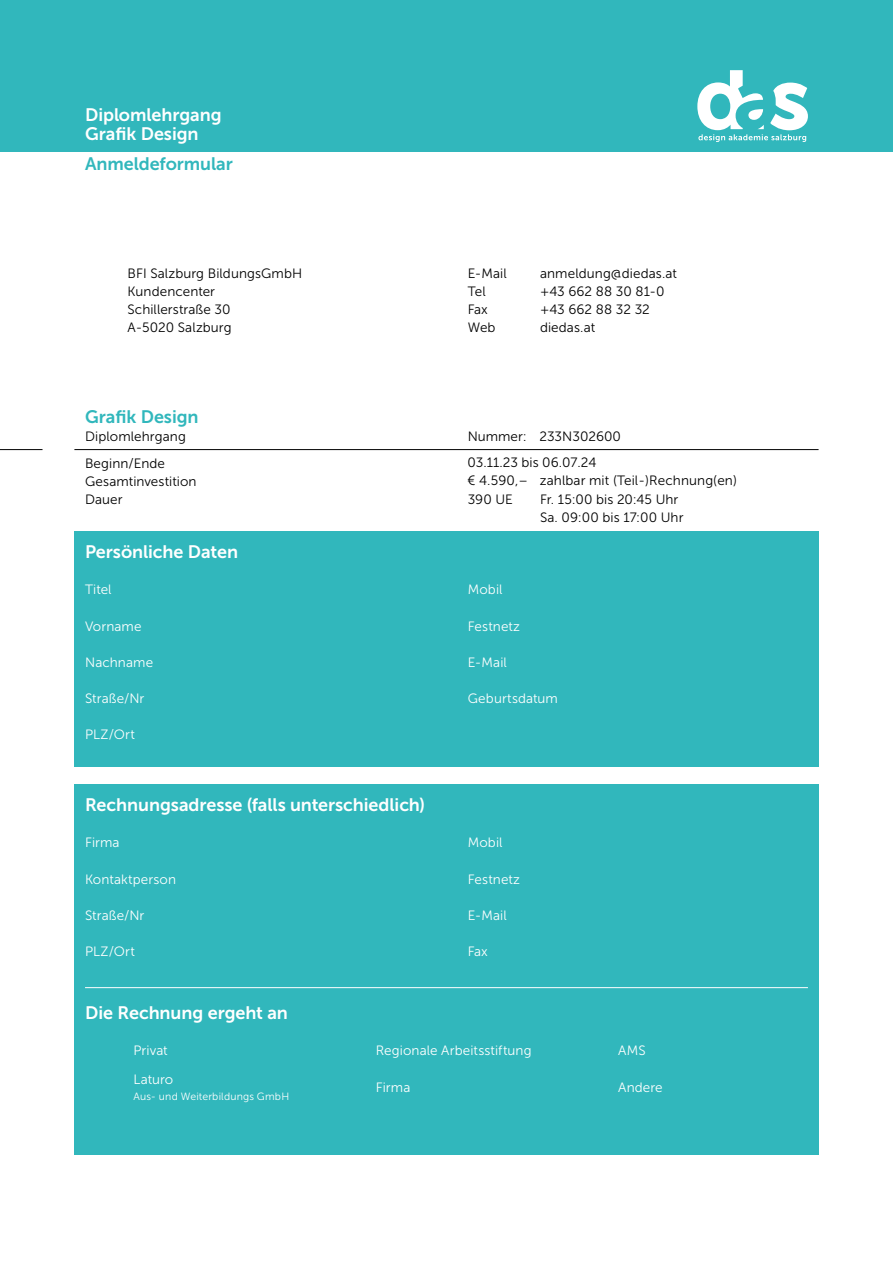
<style>
.page{position:relative;width:893px;height:1263px;background:#fff}
.page>*{position:absolute;margin:0;border:0;box-sizing:border-box;transform-origin:0 0}
.t1{font:18px/19.5px "Museo Sans 700";letter-spacing:-.005em;color:#fff}
.t2{font:18px "Museo Sans 700";letter-spacing:-.005em;color:#31b7bc}
.t3{font:13.5px/18.1px "Museo Sans 300";letter-spacing:.005em;color:#000}
.t4{font:13.5px "Museo Sans 300";letter-spacing:.01em;color:#fff}
.t5{font:10.5px "Museo Sans 300";letter-spacing:.015em;color:#fff}
</style>
<div class="page">
<div style="left:0;top:0;width:893px;height:151px;background:#31b7bc"></div>
<div style="left:74px;top:784px;width:745px;height:208px;background:#31b7bc"></div>
<hr style="left:74px;top:449px;width:745px;height:1px;background:#000">
<div style="left:74px;top:531px;width:745px;height:235px;background:#31b7bc"></div>
<div style="left:74px;top:992px;width:745px;height:163px;background:#31b7bc"></div>
<hr style="left:0;top:449px;width:43px;height:1px;background:#000">
<hr style="left:85px;top:987px;width:723px;height:1px;background:#fff">
<svg style="left:697px;top:70px;width:111px;height:72px"></svg>
<h1 class="t1" style="left:85px;top:105px;width:138px">Diplomlehrgang<br>Grafik Design</h1>
<h1 class="t2" style="left:85px;top:153px;width:149px">Anmeldeformular</h1>
<p class="t3" style="left:128px;top:264px;width:176px">BFI Salzburg BildungsGmbH<br>Kundencenter<br>Schillerstraße 30<br>A-5020 Salzburg</p>
<p class="t3" style="left:468px;top:264px;width:41px">E-Mail</p>
<p class="t3" style="left:540px;top:264px;width:139px">anmeldung@diedas.at</p>
<p class="t3" style="left:468px;top:282px;width:19px">Tel</p>
<p class="t3" style="left:540px;top:282px;width:126px">+43 662 88 30 81-0</p>
<p class="t3" style="left:468px;top:301px;width:22px">Fax</p>
<p class="t3" style="left:540px;top:301px;width:111px">+43 662 88 32 32</p>
<p class="t3" style="left:468px;top:319px;width:29px">Web</p>
<p class="t3" style="left:540px;top:319px;width:57px">diedas.at</p>
<h1 class="t2" style="left:85px;top:406px;width:115px">Grafik Design</h1>
<p class="t3" style="left:85px;top:427px;width:102px">Diplomlehrgang</p>
<p class="t3" style="left:468px;top:427px;width:155px">Nummer: 233N302600</p>
<p class="t3" style="left:85px;top:454px;width:113px">Beginn/Ende<br>Gesamtinvestition</p>
<p class="t3" style="left:467px;top:453px;width:271px">03.11.23 bis 06.07.24<br>€ 4.590,– zahlbar mit (Teil-)Rechnung(en)</p>
<p class="t3" style="left:85px;top:490px;width:39px">Dauer</p>
<p class="t3" style="left:540px;top:490px;width:145px">Fr. 15:00 bis 20:45 Uhr<br>Sa. 09:00 bis 17:00 Uhr</p>
<h1 class="t1" style="left:85px;top:542px;width:154px">Persönliche Daten</h1>
<p class="t4" style="left:85px;top:582px;width:28px">Titel</p>
<p class="t4" style="left:468px;top:582px;width:36px">Mobil</p>
<p class="t4" style="left:85px;top:619px;width:58px">Vorname</p>
<p class="t4" style="left:468px;top:619px;width:54px">Festnetz</p>
<p class="t4" style="left:85px;top:655px;width:70px">Nachname</p>
<p class="t4" style="left:468px;top:655px;width:41px">E-Mail</p>
<p class="t4" style="left:85px;top:691px;width:61px">Straße/Nr</p>
<p class="t4" style="left:468px;top:691px;width:92px">Geburtsdatum</p>
<p class="t4" style="left:85px;top:727px;width:51px">PLZ/Ort</p>
<h1 class="t1" style="left:85px;top:795px;width:342px">Rechnungsadresse (falls unterschiedlich)</h1>
<p class="t4" style="left:85px;top:835px;width:36px">Firma</p>
<p class="t4" style="left:468px;top:835px;width:36px">Mobil</p>
<p class="t4" style="left:85px;top:872px;width:93px">Kontaktperson</p>
<p class="t4" style="left:468px;top:872px;width:54px">Festnetz</p>
<p class="t4" style="left:85px;top:908px;width:61px">Straße/Nr</p>
<p class="t4" style="left:468px;top:908px;width:41px">E-Mail</p>
<p class="t4" style="left:85px;top:944px;width:51px">PLZ/Ort</p>
<p class="t4" style="left:468px;top:944px;width:22px">Fax</p>
<h1 class="t1" style="left:85px;top:1003px;width:204px">Die Rechnung ergeht an</h1>
<p class="t4" style="left:133px;top:1043px;width:36px">Privat</p>
<p class="t4" style="left:376px;top:1043px;width:157px">Regionale Arbeitsstiftung</p>
<p class="t4" style="left:376px;top:1079px;width:36px">Firma</p>
<p class="t4" style="left:133px;top:1072px;width:41px">Laturo</p>
<p class="t5" style="left:133px;top:1091px;width:157px">Aus- und Weiterbildungs GmbH</p>
<p class="t4" style="left:618px;top:1043px;width:29px">AMS</p>
<p class="t4" style="left:618px;top:1079px;width:46px">Andere</p>
</div>
